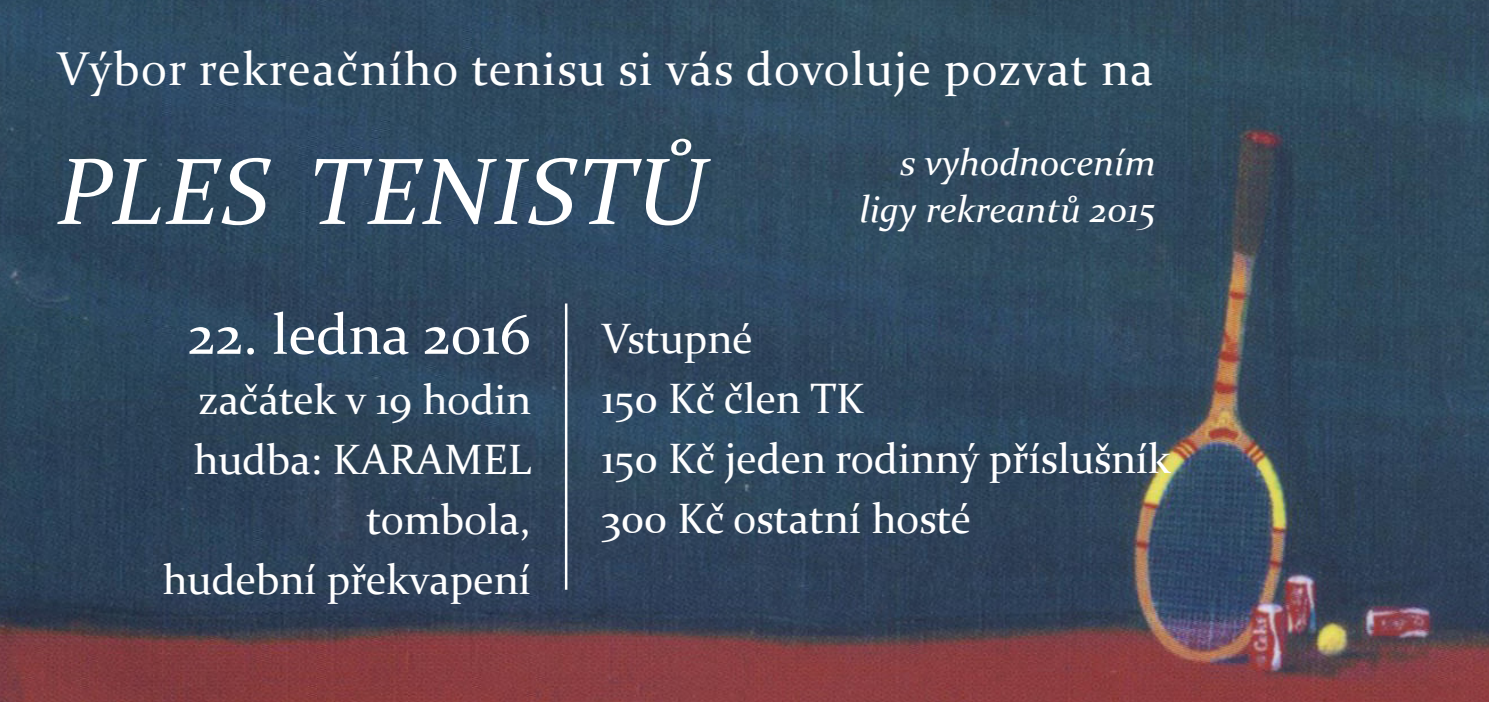
<style>
.page{position:relative;width:1489px;height:702px;background:#fff}
.page>*{position:absolute;margin:0;border:0;box-sizing:border-box;transform-origin:0 0}
.t1{font:italic 95px "Constantia";letter-spacing:.02em;color:#fff}
.t2{font:57.5px "Constantia";color:#fff}
.t3{font:47.5px "Constantia";letter-spacing:.03em;color:#fff}
.t4{font:42.5px/60px "Constantia";color:#fff;text-align:right}
.t5{font:italic 37.5px/47.5px "Constantia";color:#fff;text-align:right}
</style>
<div class="page">
<img style="left:0;top:0;width:1488px;height:702px">
<hr style="left:565px;top:303px;width:2px;height:286px;background:#fff">
<p class="t3" style="left:57px;top:37px;width:1097px">Výbor rekreačního tenisu si vás dovoluje pozvat na</p>
<h1 class="t1" style="left:57px;top:127px;width:650px">PLES TENISTŮ</h1>
<p class="t5" style="left:859px;top:136px;width:297px">s vyhodnocením ligy rekreantů 2015</p>
<h2 class="t2" style="left:187px;top:295px;width:345px">22. ledna 2016</h2>
<p class="t4" style="left:163px;top:367px;width:370px">začátek v 19 hodin hudba: KARAMEL tombola,<br>hudební překvapení</p>
<p class="t4" style="left:601px;top:306px;width:571px;text-align:left">Vstupné<br>150 Kč člen TK<br>150 Kč jeden rodinný příslušník<br>300 Kč ostatní hosté</p>
</div>
